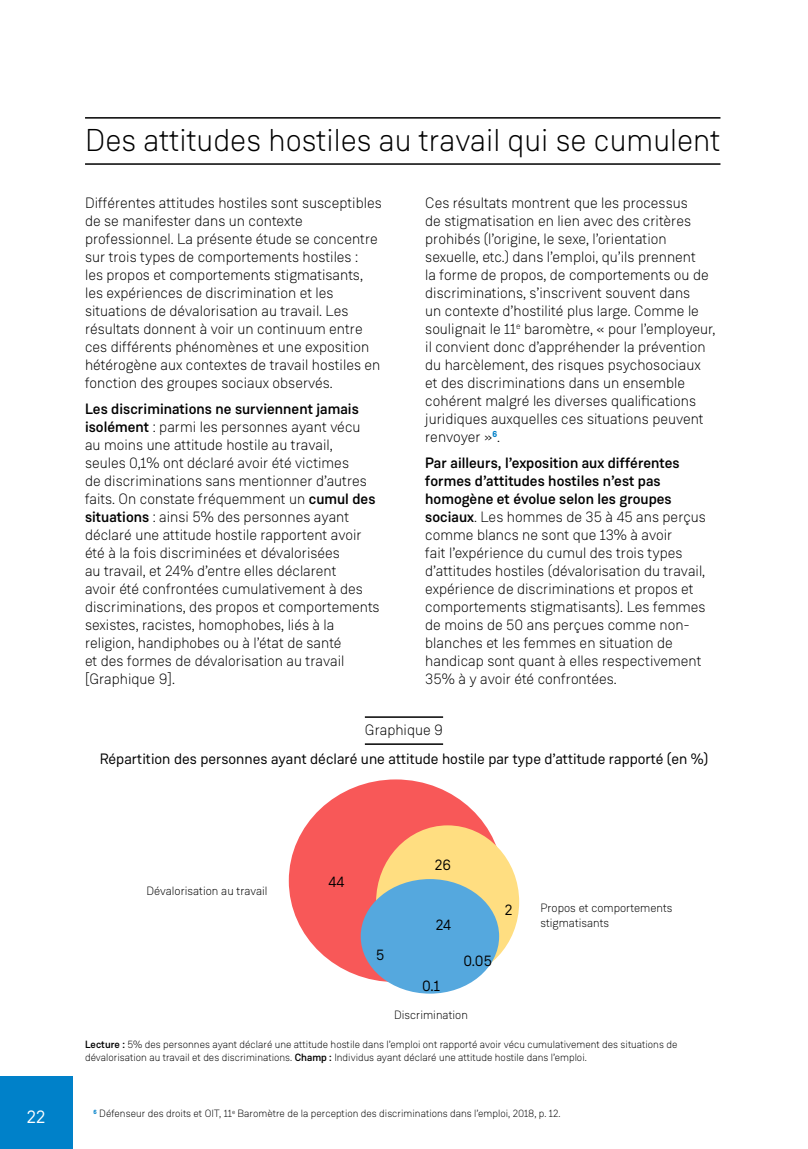
<style>
.page{position:relative;width:808px;height:1149px;background:#fff}
.page>*{position:absolute;margin:0;border:0;box-sizing:border-box;transform-origin:0 0}
.t1{font:300 31.5px "Weissenhof Grotesk";color:#000}
.t2{font:18px "Weissenhof Grotesk";color:#fff}
.t3{font:300 15px/18px "Weissenhof Grotesk";color:#000}
.t4{font:15px "Weissenhof Grotesk";color:#000}
.t5{font:300 12px/15px "Weissenhof Grotesk";color:#000}
.t6{font:300 10.5px/13.5px "Weissenhof Grotesk";color:#000}
.s1{font-weight:500}
</style>
<div class="page">
<div style="left:0;top:1076px;width:72px;height:72px;background:#0081c9"></div>
<hr style="left:85px;top:117px;width:635px;height:2px;background:#000">
<hr style="left:85px;top:163px;width:635px;height:2px;background:#000">
<hr style="left:365px;top:716px;width:78px;height:1px;background:#000">
<hr style="left:365px;top:743px;width:78px;height:1px;background:#000">
<div style="left:289px;top:779px;width:214px;height:202px;background:#f85858;border-radius:50%"></div>
<div style="left:376px;top:825px;width:143px;height:153px;background:#ffde81;border-radius:50%"></div>
<div style="left:361px;top:878px;width:138px;height:115px;background:#55a8de;border-radius:50%"></div>
<p class="t2" style="left:27px;top:1105px;width:20px">22</p>
<h1 class="t1" style="left:85px;top:121px;width:637px">Des attitudes hostiles au travail qui se cumulent</h1>
<p class="t3" style="left:425px;top:193px;width:292px">Ces résultats montrent que les processus<br>de stigmatisation en lien avec des critères prohibés (l’origine, le sexe, l’orientation sexuelle, etc.) dans l’emploi, qu’ils prennent<br>la forme de propos, de comportements ou de discriminations, s’inscrivent souvent dans<br>un contexte d’hostilité plus large. Comme le soulignait le 11<sup>e</sup> baromètre, « pour l’employeur, il convient donc d’appréhender la prévention du harcèlement, des risques psychosociaux et des discriminations dans un ensemble cohérent malgré les diverses qualifications juridiques auxquelles ces situations peuvent renvoyer »<sup>6</sup>.</p>
<p class="t3" style="left:85px;top:193px;width:298px">Différentes attitudes hostiles sont susceptibles de se manifester dans un contexte professionnel. La présente étude se concentre sur trois types de comportements hostiles :<br>les propos et comportements stigmatisants, les expériences de discrimination et les situations de dévalorisation au travail. Les résultats donnent à voir un continuum entre ces différents phénomènes et une exposition hétérogène aux contextes de travail hostiles en fonction des groupes sociaux observés.</p>
<p class="t3" style="left:85px;top:400px;width:296px"><span class="s1">Les discriminations ne surviennent jamais isolément</span> : parmi les personnes ayant vécu au moins une attitude hostile au travail,<br>seules 0,1% ont déclaré avoir été victimes<br>de discriminations sans mentionner d’autres faits. On constate fréquemment un <span class="s1">cumul des situations</span> : ainsi 5% des personnes ayant déclaré une attitude hostile rapportent avoir été à la fois discriminées et dévalorisées<br>au travail, et 24% d’entre elles déclarent<br>avoir été confrontées cumulativement à des discriminations, des propos et comportements sexistes, racistes, homophobes, liés à la religion, handiphobes ou à l’état de santé<br>et des formes de dévalorisation au travail [Graphique 9].</p>
<p class="t3" style="left:425px;top:454px;width:282px"><span class="s1">Par ailleurs, l’exposition aux différentes formes d’attitudes hostiles n’est pas homogène et évolue selon les groupes sociaux</span>. Les hommes de 35 à 45 ans perçus comme blancs ne sont que 13% à avoir<br>fait l’expérience du cumul des trois types d’attitudes hostiles (dévalorisation du travail, expérience de discriminations et propos et comportements stigmatisants). Les femmes de moins de 50 ans perçues comme non&shy;blanches et les femmes en situation de handicap sont quant à elles respectivement 35% à y avoir été confrontées.</p>
<p class="t3" style="left:365px;top:720px;width:80px">Graphique 9</p>
<p class="t4" style="left:100px;top:749px;width:610px">Répartition des personnes ayant déclaré une attitude hostile par type d’attitude rapporté (en %)</p>
<p class="t5" style="left:146px;top:883px;width:123px">Dévalorisation au travail</p>
<p class="t4" style="left:328px;top:872px;width:18px">44</p>
<p class="t4" style="left:435px;top:855px;width:18px">26</p>
<p class="t4" style="left:376px;top:945px;width:10px">5</p>
<p class="t4" style="left:436px;top:915px;width:17px">24</p>
<p class="t4" style="left:422px;top:976px;width:19px">0.1</p>
<p class="t4" style="left:463px;top:951px;width:30px">0.05</p>
<p class="t5" style="left:394px;top:1006px;width:75px">Discrimination</p>
<p class="t4" style="left:505px;top:900px;width:9px">2</p>
<p class="t5" style="left:540px;top:899px;width:133px">Propos et comportements stigmatisants</p>
<p class="t6" style="left:85px;top:1037px;width:594px"><span class="s1">Lecture :</span> 5% des personnes ayant déclaré une attitude hostile dans l’emploi ont rapporté avoir vécu cumulativement des situations de dévalorisation au travail et des discriminations. <span class="s1">Champ :</span> Individus ayant déclaré une attitude hostile dans l’emploi.</p>
<p class="t6" style="left:94px;top:1106px;width:468px"><sup>6</sup> Défenseur des droits et OIT, 11<sup>e</sup> Baromètre de la perception des discriminations dans l’emploi, 2018, p. 12.</p>
</div>
